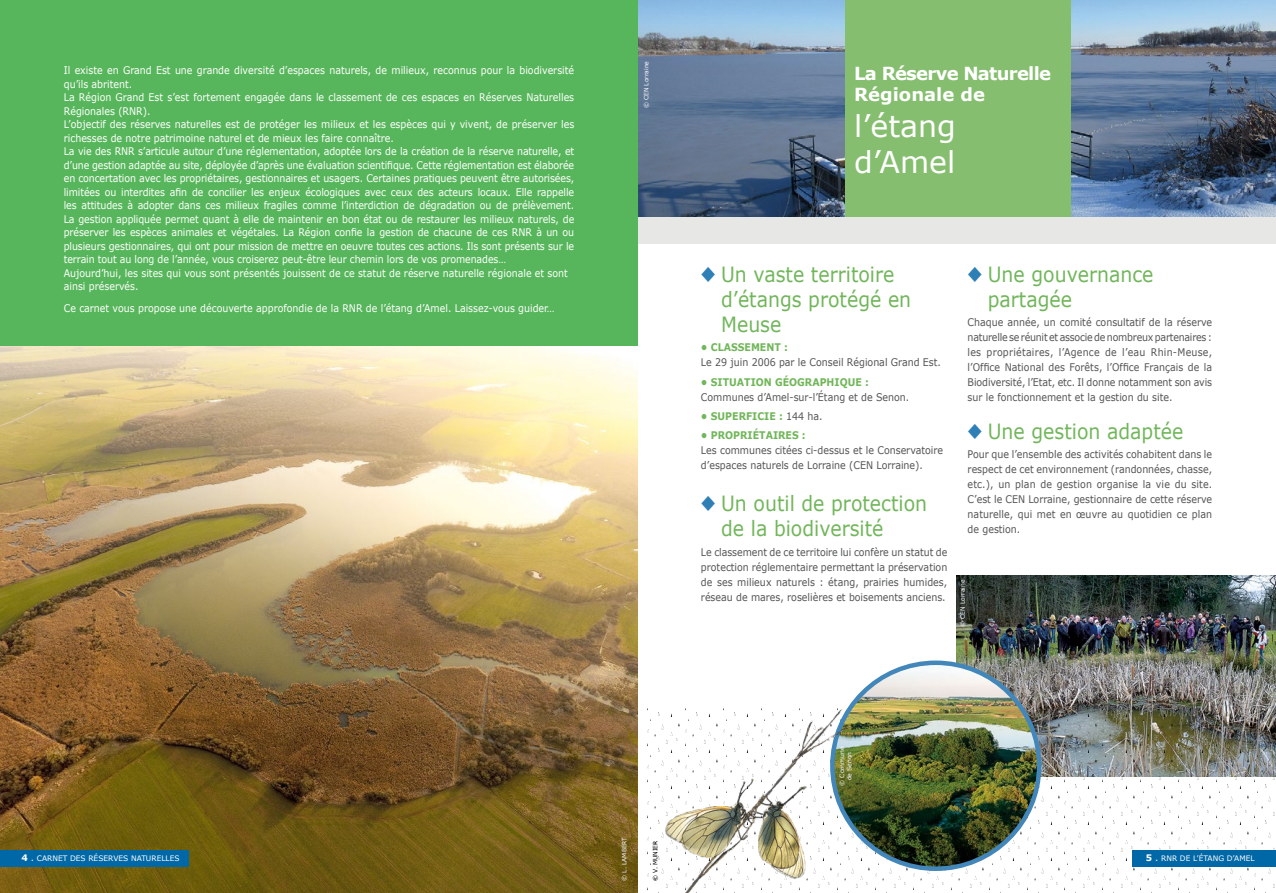
<style>
.page{position:relative;width:1276px;height:893px;background:#fff}
.page>*{position:absolute;margin:0;border:0;box-sizing:border-box;transform-origin:0 0}
.t1{font:30px/36px "Verdana";color:#fff}
.t2{font:21px/25.2px "Verdana";color:#71b65a;scale:.9 1}
.t3{font:700 18px/21.6px "Verdana";letter-spacing:-.04em;color:#fff}
.t4{font:10.5px/13.5px "Verdana";letter-spacing:-.01em;color:#fff;scale:.9 1}
.t5{font:10.5px/15px "Verdana";color:#535454;text-align:justify;scale:.9 1}
.t6{font:700 10.5px "Verdana";color:#71b65a;scale:.9 1}
.t7{font:7.5px "Verdana";color:#fff}
.t8{font:6px/7.2px "Verdana";color:#fff;text-align:center}
.t9{font:6px "Verdana";color:#000}
.s1{font-family:"Monotype Sorts";color:#2e7fb6}
.s2{font-weight:400;color:#535454}
.s3{font-weight:700;font-size:9px}
.s4{font-size:9px}
</style>
<div class="page">
<svg style="left:936px;top:776px;width:128px;height:117px"></svg>
<div style="left:1132px;top:850px;width:144px;height:17px;background:#0068a6"></div>
<div style="left:638px;top:0;width:638px;height:244px;background:#e7e7e6"></div>
<img style="left:0;top:346px;width:638px;height:547px">
<div style="left:0;top:0;width:638px;height:346px;background:#57b65b"></div>
<img style="left:638px;top:0;width:207px;height:217px">
<img style="left:1071px;top:0;width:205px;height:217px">
<div style="left:845px;top:0;width:226px;height:217px;background:#86be6f"></div>
<img style="left:957px;top:575px;width:319px;height:201px">
<img style="left:832px;top:663px;width:207px;height:206px;border-radius:103px">
<img style="left:627px;top:708px;width:307px;height:185px">
<div style="left:0;top:850px;width:189px;height:17px;background:#0068a6"></div>
<p class="t4" style="left:64px;top:64px;width:569px">Il existe en Grand Est une grande diversité d’espaces naturels, de milieux, reconnus pour la biodiversité qu’ils abritent.<br>La Région Grand Est s’est fortement engagée dans le classement de ces espaces en Réserves Naturelles Régionales (RNR).<br>L’objectif des réserves naturelles est de protéger les milieux et les espèces qui y vivent, de préserver les richesses de notre patrimoine naturel et de mieux les faire connaître.<br>La vie des RNR s’articule autour d’une réglementation, adoptée lors de la création de la réserve naturelle, et d’une gestion adaptée au site, déployée d’après une évaluation scientifique. Cette réglementation est élaborée en concertation avec les propriétaires, gestionnaires et usagers. Certaines pratiques peuvent être autorisées, limitées ou interdites afin de concilier les enjeux écologiques avec ceux des acteurs locaux. Elle rappelle les attitudes à adopter dans ces milieux fragiles comme l’interdiction de dégradation ou de prélèvement.<br>La gestion appliquée permet quant à elle de maintenir en bon état ou de restaurer les milieux naturels, de préserver les espèces animales et végétales. La Région confie la gestion de chacune de ces RNR à un ou plusieurs gestionnaires, qui ont pour mission de mettre en oeuvre toutes ces actions. Ils sont présents sur le terrain tout au long de l’année, vous croiserez peut-être leur chemin lors de vos promenades…<br>Aujourd’hui, les sites qui vous sont présentés jouissent de ce statut de réserve naturelle régionale et sont ainsi préservés.</p>
<p class="t4" style="left:64px;top:302px;width:547px">Ce carnet vous propose une découverte approfondie de la RNR de l’étang d’Amel. Laissez-vous guider…</p>
<p class="t8" style="left:643px;top:108px;width:49px;rotate:-90deg">© CEN Lorraine</p>
<h3 class="t3" style="left:854px;top:63px;width:198px">La Réserve Naturelle<br>Régionale de</h3>
<h1 class="t1" style="left:854px;top:109px;width:103px">l’étang d’Amel</h1>
<h2 class="t2" style="left:721px;top:262px;width:213px;text-indent:-20px"><span class="s1">U</span> Un vaste territoire d’étangs protégé en<br>Meuse</h2>
<p class="t6" style="left:701px;top:341px;width:98px">• CLASSEMENT :</p>
<p class="t5" style="left:701px;top:355px;width:268px">Le 29 juin 2006 par le Conseil Régional Grand Est.</p>
<p class="t6" style="left:701px;top:375px;width:188px">• SITUATION GÉOGRAPHIQUE :</p>
<p class="t5" style="left:701px;top:389px;width:233px">Communes d’Amel-sur-l’Étang et de Senon.</p>
<p class="t6" style="left:701px;top:409px;width:137px">• SUPERFICIE : <span class="s2">144 ha.</span></p>
<p class="t6" style="left:701px;top:428px;width:118px">• PROPRIÉTAIRES :</p>
<p class="t5" style="left:701px;top:443px;width:270px">Les communes citées ci-dessus et le Conservatoire d’espaces naturels de Lorraine (CEN Lorraine).</p>
<h2 class="t2" style="left:721px;top:491px;width:230px;text-indent:-20px"><span class="s1">U</span> Un outil de protection de la biodiversité</h2>
<p class="t5" style="left:701px;top:545px;width:275px">Le classement de ce territoire lui confère un statut de protection réglementaire permettant la préservation de ses milieux naturels : étang, prairies humides, réseau de mares, roselières et boisements anciens.</p>
<h2 class="t2" style="left:987px;top:262px;width:186px;text-indent:-20px"><span class="s1">U</span> Une gouvernance partagée</h2>
<p class="t5" style="left:967px;top:315px;width:273px">Chaque année, un comité consultatif de la réserve naturelle se réunit et associe de nombreux partenaires : les propriétaires, l’Agence de l’eau Rhin-Meuse, l’Office National des Forêts, l’Office Français de la Biodiversité, l’Etat, etc. Il donne notamment son avis sur le fonctionnement et la gestion du site.</p>
<h2 class="t2" style="left:967px;top:419px;width:241px"><span class="s1">U</span> Une gestion adaptée</h2>
<p class="t5" style="left:967px;top:447px;width:273px">Pour que l’ensemble des activités cohabitent dans le respect de cet environnement (randonnées, chasse, etc.), un plan de gestion organise la vie du site.<br>C’est le CEN Lorraine, gestionnaire de cette réserve naturelle, qui met en œuvre au quotidien ce plan de gestion.</p>
<p class="t8" style="left:959px;top:627px;width:49px;rotate:-90deg">© CEN Lorraine</p>
<p class="t7" style="left:21px;top:854px;width:160px"><span class="s3">4</span> <span class="s4">.</span> CARNET DES RÉSERVES NATURELLES</p>
<p class="t8" style="left:621px;top:881px;width:45px;rotate:-90deg">© L. LAMBERT</p>
<p class="t9" style="left:651px;top:881px;width:42px;rotate:-90deg">© V. MUNIER</p>
<p class="t8" style="left:838px;top:786px;width:40px;rotate:-90deg">© Commune de Senon</p>
<p class="t7" style="left:1145px;top:854px;width:110px"><span class="s3">5</span> <span class="s4">.</span> RNR DE L’ÉTANG D’AMEL</p>
</div>
